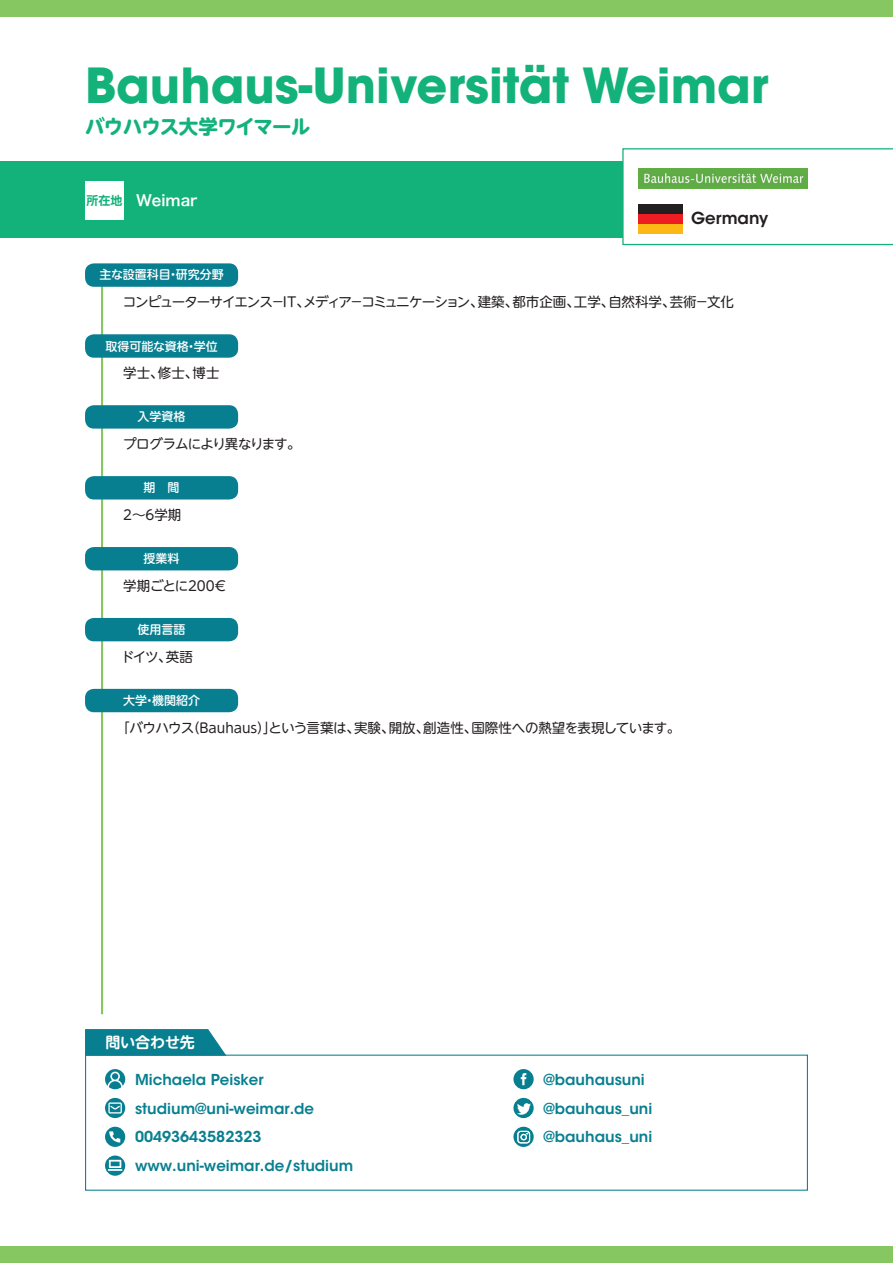
<style>
.page{position:relative;width:893px;height:1263px;background:#fff}
.page>*{position:absolute;margin:0;border:0;box-sizing:border-box;transform-origin:0 0}
.t1{font:700 48px "ITC Avant Garde Std";color:#13b27b}
.t2{font:700 19.5px "UD Shin M Go Pro";letter-spacing:-.04em;color:#13b27b}
.t3{font:600 16.5px "ITC Avant Garde Std";color:#231f20}
.t4{font:600 15px/28.8px "ITC Avant Garde Std";color:#087f90}
.t5{font:15px "Hira Kaku Std N W6";color:#fff}
.t6{font:700 15px "UD Shin M Go Pro De";letter-spacing:-.01em;color:#fff}
.t7{font:13.5px "UD Shin M Go Pro";letter-spacing:-.065em;color:#231f20}
.t8{font:13.5px "UD Shin M Go Pro";letter-spacing:-.01em;color:#231f20}
.t9{font:13.5px "UD Shin M Go Pro";letter-spacing:-.045em;color:#231f20}
.t10{font:13.5px "UD Shin M Go Pro";letter-spacing:-.025em;color:#231f20}
.t11{font:500 12px "UD Shin M Go Pro";color:#fff}
.s1{font-family:"UD Shin M Go Pro De";font-weight:700;font-size:12px;color:#13b27b}
</style>
<div class="page">
<div style="left:0;top:1246px;width:893px;height:17px;background:#87c761"></div>
<div style="left:0;top:0;width:893px;height:17px;background:#87c761"></div>
<div style="left:0;top:162px;width:893px;height:76px;background:#13b27b"></div>
<div style="left:622px;top:148px;width:271px;height:97px;background:#fff;border:1px solid #13b27b"></div>
<hr style="left:101px;top:286px;width:2px;height:728px;background:#87c761">
<div style="left:85px;top:263px;width:153px;height:24px;background:#087f90;border-radius:9px"></div>
<div style="left:85px;top:334px;width:153px;height:24px;background:#087f90;border-radius:9px"></div>
<div style="left:85px;top:405px;width:153px;height:24px;background:#087f90;border-radius:9px"></div>
<div style="left:85px;top:476px;width:153px;height:23px;background:#087f90;border-radius:9px"></div>
<div style="left:85px;top:547px;width:153px;height:23px;background:#087f90;border-radius:9px"></div>
<div style="left:85px;top:618px;width:153px;height:23px;background:#087f90;border-radius:9px"></div>
<div style="left:85px;top:689px;width:153px;height:23px;background:#087f90;border-radius:9px"></div>
<div style="left:85px;top:181px;width:38px;height:39px;background:#fff"></div>
<img style="left:639px;top:169px;width:169px;height:20px">
<div style="left:638px;top:214px;width:45px;height:10px;background:#ee1d23"></div>
<div style="left:638px;top:204px;width:45px;height:10px;background:#231f20"></div>
<div style="left:638px;top:224px;width:45px;height:10px;background:#fcb814"></div>
<svg style="left:85px;top:1029px;width:142px;height:27px"></svg>
<div style="left:105px;top:1069px;width:20px;height:20px;background:#087f90;border-radius:50%"></div>
<svg style="left:107px;top:1071px;width:16px;height:17px"></svg>
<svg style="left:105px;top:1098px;width:20px;height:20px"></svg>
<svg style="left:108px;top:1102px;width:14px;height:11px"></svg>
<div style="left:105px;top:1127px;width:20px;height:20px;background:#087f90;border-radius:50%"></div>
<svg style="left:109px;top:1131px;width:11px;height:11px"></svg>
<svg style="left:105px;top:1155px;width:20px;height:21px"></svg>
<svg style="left:108px;top:1160px;width:14px;height:11px"></svg>
<svg style="left:513px;top:1069px;width:21px;height:20px"></svg>
<div style="left:513px;top:1098px;width:21px;height:20px;background:#087f90;border-radius:50%"></div>
<svg style="left:517px;top:1103px;width:14px;height:12px"></svg>
<svg style="left:513px;top:1127px;width:21px;height:20px"></svg>
<svg style="left:517px;top:1131px;width:13px;height:12px"></svg>
<h1 class="t1" style="left:85px;top:54px;width:685px">Bauhaus-Universität Weimar</h1>
<h2 class="t2" style="left:85px;top:111px;width:227px">バウハウス大学ワイマール</h2>
<p class="t5" style="left:86px;top:189px;width:113px"><span class="s1">所在地</span> Weimar</p>
<p class="t3" style="left:691px;top:208px;width:78px">Germany</p>
<p class="t11" style="left:99px;top:265px;width:126px">主な設置科目・研究分野</p>
<p class="t7" style="left:123px;top:291px;width:613px">コンピューターサイエンス－IT、メディア－コミュニケーション、建築、都市企画、工学、自然科学、芸術－文化</p>
<p class="t11" style="left:105px;top:336px;width:114px">取得可能な資格・学位</p>
<p class="t9" style="left:123px;top:362px;width:98px">学士、修士、博士</p>
<p class="t11" style="left:138px;top:407px;width:49px">入学資格</p>
<p class="t9" style="left:123px;top:433px;width:179px">プログラムにより異なります。</p>
<p class="t11" style="left:144px;top:478px;width:37px">期　間</p>
<p class="t9" style="left:123px;top:504px;width:60px">2～6学期</p>
<p class="t11" style="left:144px;top:549px;width:37px">授業料</p>
<p class="t10" style="left:123px;top:575px;width:104px">学期ごとに200€</p>
<p class="t11" style="left:138px;top:620px;width:49px">使用言語</p>
<p class="t9" style="left:121px;top:646px;width:73px">ドイツ、英語</p>
<p class="t11" style="left:123px;top:691px;width:78px">大学・機関紹介</p>
<p class="t8" style="left:116px;top:716px;width:566px">「バウハウス（Bauhaus）」という言葉は、実験、開放、創造性、国際性への熱望を表現しています。</p>
<p class="t6" style="left:105px;top:1030px;width:91px">問い合わせ先</p>
<p class="t4" style="left:135px;top:1065px;width:220px">Michaela Peisker studium@uni-weimar.de<br>00493643582323 www.uni-weimar.de/studium</p>
<p class="t4" style="left:543px;top:1065px;width:110px">@bauhausuni @bauhaus_uni @bauhaus_uni</p>
</div>
